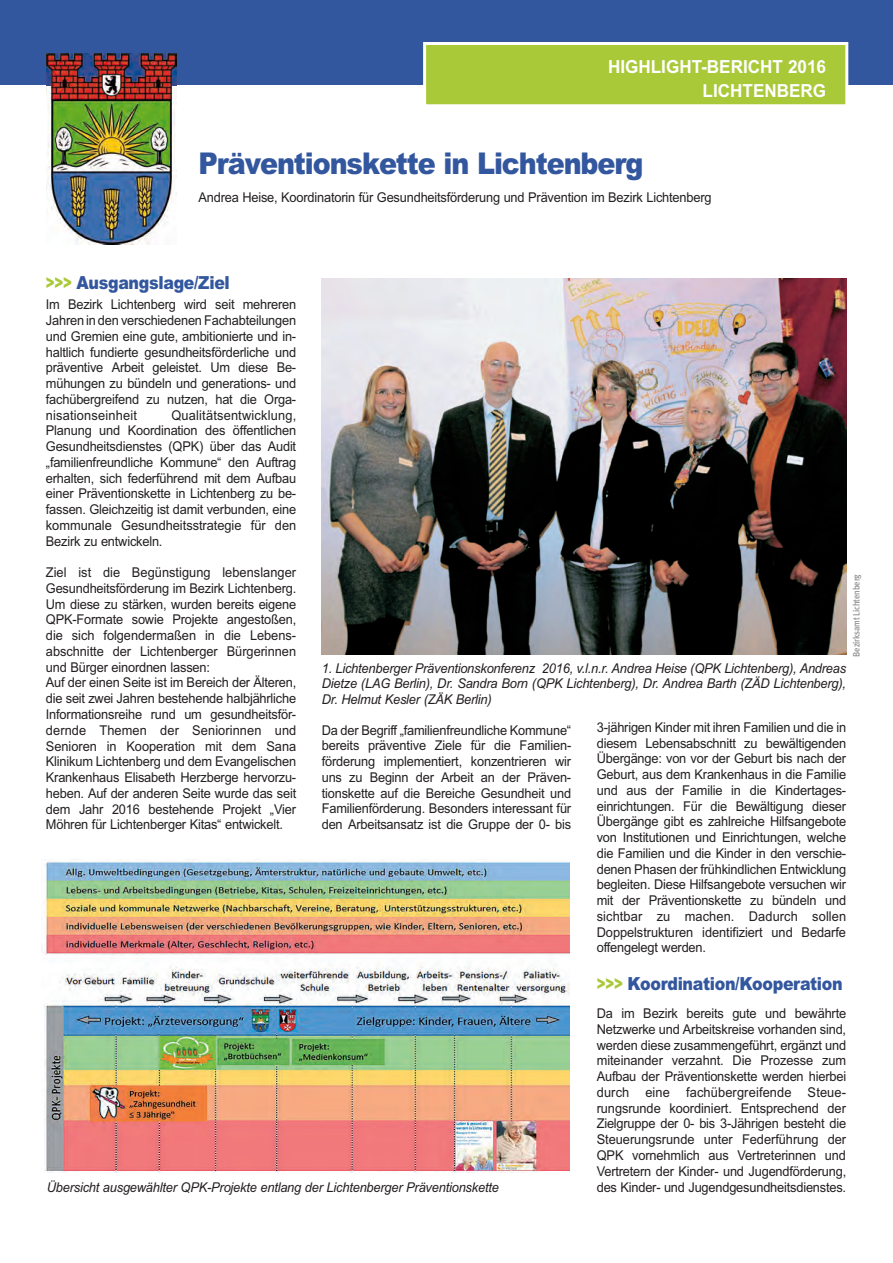
<style>
.page{position:relative;width:893px;height:1263px;background:#fff}
.page>*{position:absolute;margin:0;border:0;box-sizing:border-box;transform-origin:0 0}
.t1{font:900 30px "Arial";letter-spacing:-.04em;color:#33579e;scale:.9 1}
.t2{font:900 18px "Arial";letter-spacing:-.02em;color:#33579e;scale:.88 1}
.t3{font:700 18px/24px "Arial";color:#fff;text-align:right;scale:.95 1}
.t4{font:13.5px/15.8px "Arial";letter-spacing:-.015em;color:#231f20;text-align:justify;scale:.95 1}
.t5{font:italic 13.5px/15.8px "Arial";letter-spacing:-.015em;color:#231f20;text-align:justify;scale:.95 1}
.t6{font:9px "Meta Plus";letter-spacing:-.015em;color:#808285;scale:.95 1}
.s1{color:#a9c938}
</style>
<div class="page">
<div style="left:0;top:0;width:893px;height:85px;background:#33579e"></div>
<div style="left:425px;top:43px;width:422px;height:63px;background:#a9c938"></div>
<div style="left:423px;top:42px;width:425px;height:65px;border:3px solid #fff"></div>
<img style="left:41px;top:860px;width:529px;height:312px">
<img style="left:46px;top:54px;width:131px;height:191px">
<img style="left:322px;top:279px;width:524px;height:376px">
<h2 class="t3" style="left:608px;top:55px;width:231px">HIGHLIGHT-BERICHT 2016<br>LICHTENBERG</h2>
<h1 class="t1" style="left:198px;top:146px;width:496px">Präventionskette in Lichtenberg</h1>
<p class="t4" style="left:198px;top:190px;width:542px">Andrea Heise, Koordinatorin für Gesundheitsförderung und Prävention im Bezirk Lichtenberg</p>
<h2 class="t2" style="left:46px;top:273px;width:211px"><span class="s1">&gt;&gt;&gt;</span> Ausgangslage/Ziel</h2>
<p class="t4" style="left:46px;top:297px;width:265px">Im Bezirk Lichtenberg wird seit mehreren Jahren in den verschiedenen Fachabteilungen und Gremien eine gute, ambitionierte und in&shy;haltlich fundierte gesundheitsförderliche und präventive Arbeit geleistet. Um diese Be&shy;mühungen zu bündeln und generations- und fachübergreifend zu nutzen, hat die Orga&shy;nisationseinheit</p>
<p class="t4" style="left:46px;top:407px;width:265px;text-indent:126px">Qualitätsentwicklung, Planung und Koordination des öffentlichen Gesundheitsdienstes (QPK) über das Audit „familienfreundliche Kommune“ den Auftrag erhalten, sich federführend mit dem Aufbau einer Präventionskette in Lichtenberg zu be&shy;fassen. Gleichzeitig ist damit verbunden, eine kommunale Gesundheitsstrategie für den Bezirk zu entwickeln.</p>
<p class="t4" style="left:46px;top:565px;width:265px;text-align:left">Ziel ist die Begünstigung lebenslanger Gesundheitsförderung im Bezirk Lichtenberg.<br>Um diese zu stärken, wurden bereits eigene QPK-Formate sowie Projekte angestoßen, die sich folgendermaßen in die Lebens&shy;abschnitte der Lichtenberger Bürgerinnen und Bürger einordnen lassen:<br>Auf der einen Seite ist im Bereich der Älteren, die seit zwei Jahren bestehende halbjährliche Informationsreihe rund um gesundheitsför&shy;dernde Themen der Seniorinnen und Senioren in Kooperation mit dem Sana Klinikum Lichtenberg und dem Evangelischen Krankenhaus Elisabeth Herzberge hervorzu&shy;heben. Auf der anderen Seite wurde das seit dem Jahr 2016 bestehende Projekt „Vier Möhren für Lichtenberger Kitas“ entwickelt.</p>
<p class="t6" style="left:851px;top:657px;width:88px;rotate:-90deg">Bezirksamt Lichtenberg</p>
<p class="t5" style="left:322px;top:660px;width:554px">1. Lichtenberger Präventionskonferenz 2016, v.l.n.r. Andrea Heise (QPK Lichtenberg), Andreas Dietze (LAG Berlin), Dr. Sandra Born (QPK Lichtenberg), Dr. Andrea Barth (ZÄD Lichtenberg), Dr. Helmut Kesler (ZÄK Berlin)</p>
<p class="t4" style="left:597px;top:719px;width:264px">3-jährigen Kinder mit ihren Familien und die in diesem Lebensabschnitt zu bewältigenden Übergänge: von vor der Geburt bis nach der Geburt, aus dem Krankenhaus in die Familie und aus der Familie in die Kindertages&shy;einrichtungen. Für die Bewältigung dieser Übergänge gibt es zahlreiche Hilfsangebote von Institutionen und Einrichtungen, welche die Familien und die Kinder in den verschie&shy;denen Phasen der frühkindlichen Entwicklung begleiten. Diese Hilfsangebote versuchen wir mit der Präventionskette zu bündeln und sichtbar zu machen. Dadurch sollen Doppelstrukturen identifiziert und Bedarfe offengelegt werden.</p>
<h2 class="t2" style="left:597px;top:973px;width:281px"><span class="s1">&gt;&gt;&gt;</span> Koordination/Kooperation</h2>
<p class="t4" style="left:597px;top:1005px;width:264px">Da im Bezirk bereits gute und bewährte Netzwerke und Arbeitskreise vorhanden sind, werden diese zusammengeführt, ergänzt und miteinander verzahnt. Die Prozesse zum Aufbau der Präventionskette werden hierbei durch eine fachübergreifende Steue&shy;rungsrunde koordiniert. Entsprechend der Zielgruppe der 0- bis 3-Jährigen besteht die Steuerungsrunde unter Federführung der QPK vornehmlich aus Vertreterinnen und Vertretern der Kinder- und Jugendförderung,</p>
<p class="t4" style="left:322px;top:722px;width:264px">Da der Begriff „familienfreundliche Kommune“ bereits präventive Ziele für die Familien&shy;förderung implementiert, konzentrieren wir uns zu Beginn der Arbeit an der Präven&shy;tionskette auf die Bereiche Gesundheit und Familienförderung. Besonders interessant für den Arbeitsansatz ist die Gruppe der 0- bis</p>
<p class="t5" style="left:47px;top:1179px;width:477px">Übersicht ausgewählter QPK-Projekte entlang der Lichtenberger Präventionskette</p>
<p class="t4" style="left:597px;top:1179px;width:264px">des Kinder- und Jugendgesundheitsdienstes.</p>
</div>
